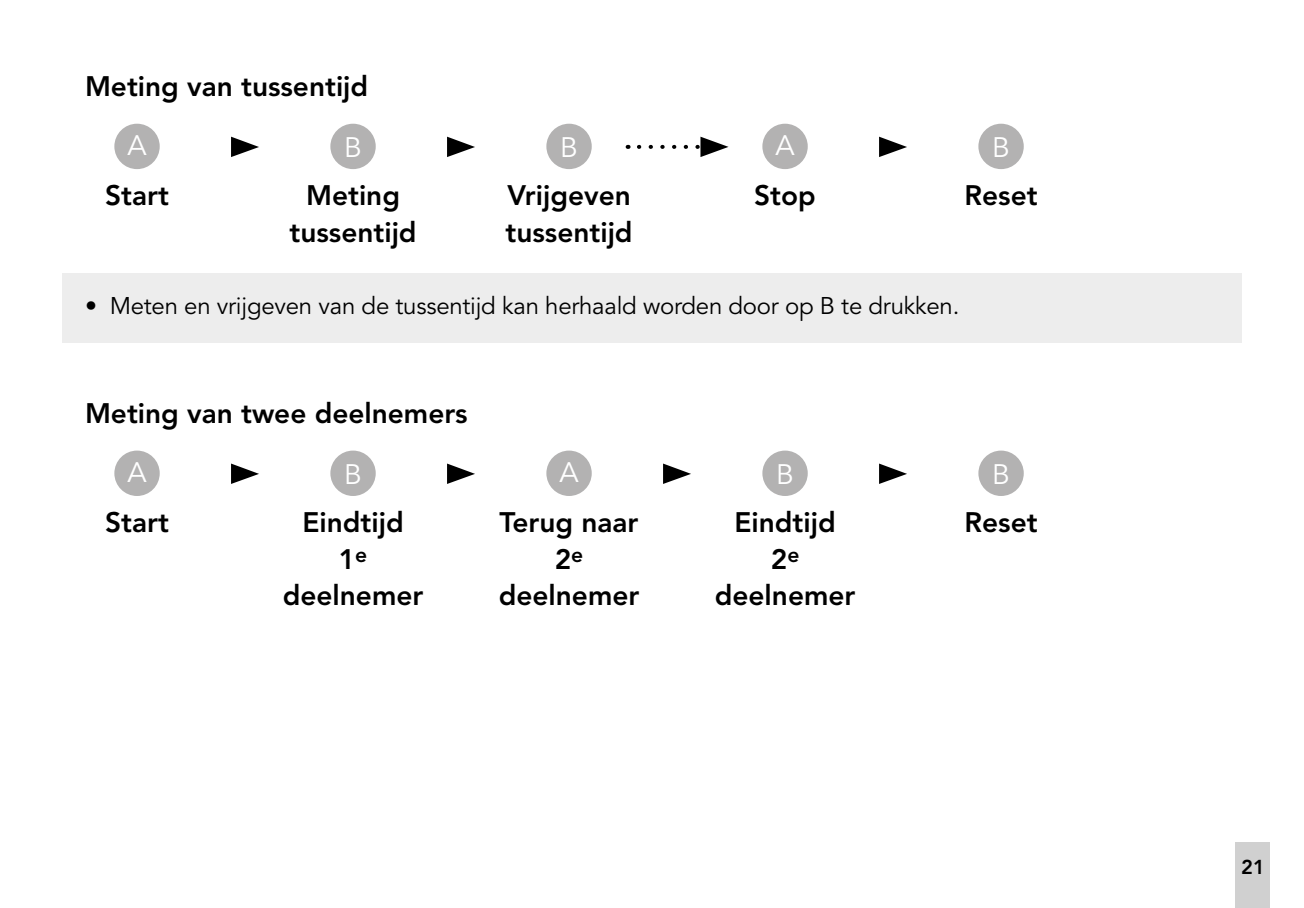
<style>
.page{position:relative;width:1304px;height:908px;background:#fff}
.page>*{position:absolute;margin:0;border:0;box-sizing:border-box;transform-origin:0 0}
.t1{font:800 28px "Avenir LT Std";color:#000}
.t2{font:28px "Avenir LT Std";color:#fff}
.t3{font:24px "Avenir LT Std";letter-spacing:-.01em;color:#000}
.t4{font:800 20px "Avenir LT Std";color:#000}
</style>
<div class="page">
<div style="left:1236px;top:841px;width:34px;height:66px;background:#d0d0d0"></div>
<div style="left:62px;top:273px;width:1180px;height:70px;background:#ededed"></div>
<div style="left:114px;top:124px;width:46px;height:45px;background:#b3b2b2;border-radius:50%"></div>
<svg style="left:231px;top:137px;width:28px;height:20px"></svg>
<div style="left:330px;top:124px;width:46px;height:45px;background:#b3b2b2;border-radius:50%"></div>
<svg style="left:447px;top:137px;width:28px;height:20px"></svg>
<div style="left:546px;top:124px;width:46px;height:45px;background:#b3b2b2;border-radius:50%"></div>
<svg style="left:639px;top:137px;width:89px;height:20px"></svg>
<div style="left:762px;top:124px;width:46px;height:45px;background:#b3b2b2;border-radius:50%"></div>
<svg style="left:879px;top:137px;width:28px;height:20px"></svg>
<div style="left:978px;top:124px;width:46px;height:45px;background:#b3b2b2;border-radius:50%"></div>
<div style="left:114px;top:450px;width:46px;height:45px;background:#b3b2b2;border-radius:50%"></div>
<svg style="left:231px;top:463px;width:28px;height:20px"></svg>
<div style="left:330px;top:450px;width:46px;height:45px;background:#b3b2b2;border-radius:50%"></div>
<svg style="left:447px;top:463px;width:28px;height:20px"></svg>
<div style="left:546px;top:450px;width:46px;height:45px;background:#b3b2b2;border-radius:50%"></div>
<svg style="left:663px;top:463px;width:28px;height:20px"></svg>
<div style="left:762px;top:450px;width:46px;height:45px;background:#b3b2b2;border-radius:50%"></div>
<svg style="left:879px;top:463px;width:28px;height:20px"></svg>
<div style="left:978px;top:450px;width:46px;height:45px;background:#b3b2b2;border-radius:50%"></div>
<p class="t1" style="left:85px;top:70px;width:285px">Meting van tussentijd</p>
<p class="t2" style="left:127px;top:129px;width:21px">A</p>
<p class="t2" style="left:344px;top:131px;width:19px">B</p>
<p class="t2" style="left:560px;top:131px;width:19px">B</p>
<p class="t2" style="left:775px;top:129px;width:21px">A</p>
<p class="t2" style="left:992px;top:131px;width:19px">B</p>
<p class="t1" style="left:105px;top:179px;width:65px">Start</p>
<p class="t1" style="left:306px;top:179px;width:95px">Meting</p>
<p class="t1" style="left:507px;top:179px;width:125px">Vrijgeven</p>
<p class="t1" style="left:754px;top:179px;width:63px">Stop</p>
<p class="t1" style="left:964px;top:179px;width:75px">Reset</p>
<p class="t1" style="left:290px;top:215px;width:129px">tussentijd</p>
<p class="t1" style="left:506px;top:215px;width:129px">tussentijd</p>
<p class="t3" style="left:85px;top:292px;width:876px">• Meten en vrijgeven van de tussentijd kan herhaald worden door op B te drukken.</p>
<p class="t1" style="left:85px;top:397px;width:384px">Meting van twee deelnemers</p>
<p class="t2" style="left:127px;top:456px;width:21px">A</p>
<p class="t2" style="left:344px;top:458px;width:19px">B</p>
<p class="t2" style="left:559px;top:456px;width:21px">A</p>
<p class="t2" style="left:776px;top:458px;width:19px">B</p>
<p class="t2" style="left:992px;top:458px;width:19px">B</p>
<p class="t1" style="left:105px;top:505px;width:65px">Start</p>
<p class="t1" style="left:302px;top:505px;width:103px">Eindtijd</p>
<p class="t1" style="left:500px;top:505px;width:140px">Terug naar</p>
<p class="t1" style="left:734px;top:505px;width:103px">Eindtijd</p>
<p class="t1" style="left:964px;top:505px;width:75px">Reset</p>
<p class="t1" style="left:339px;top:542px;width:30px">1<sup>e</sup></p>
<p class="t1" style="left:555px;top:542px;width:30px">2<sup>e</sup></p>
<p class="t1" style="left:771px;top:542px;width:30px">2<sup>e</sup></p>
<p class="t1" style="left:283px;top:578px;width:142px">deelnemer</p>
<p class="t1" style="left:499px;top:578px;width:142px">deelnemer</p>
<p class="t1" style="left:715px;top:578px;width:142px">deelnemer</p>
<p class="t4" style="left:1241px;top:855px;width:25px">21</p>
</div>
